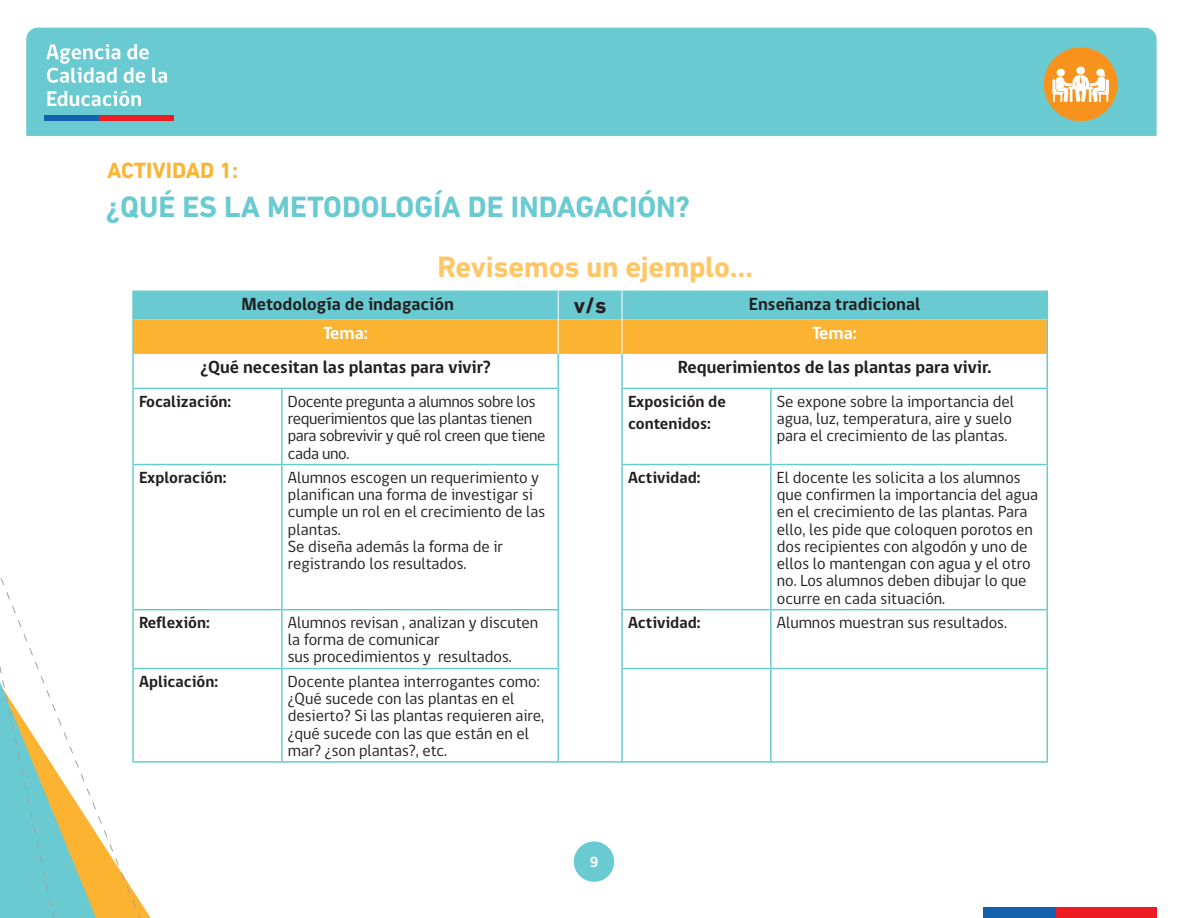
<style>
.page{position:relative;width:1188px;height:918px;background:#fff}
.page>*{position:absolute;margin:0;border:0;box-sizing:border-box;transform-origin:0 0}
.t1{font:700 30px "DIN Next LT Pro";color:#69cad1}
.t2{font:700 30px "DIN Next LT Pro";letter-spacing:-.01em;color:#fec666}
.t3{font:700 22.5px "DIN Next LT Pro";color:#fcb331}
.t4{font:700 22.5px "DIN Next LT Pro";color:#231f20}
.t5{font:700 18px "gob CL";color:#231f20}
.t6{font:700 18px "gob CL";color:#fff}
.t7{font:16.5px/17.2px "gob CL";color:#231f20}
.t8{font:16.5px/17.2px "gob CL";letter-spacing:-.02em;color:#231f20}
.t9{font:700 16.5px/22.5px "gob CL";color:#231f20}
.t10{font:700 15px "gob CL";color:#fff}
</style>
<div class="page">
<div style="left:574px;top:841px;width:40px;height:41px;background:#69cad1;border-radius:50%"></div>
<div style="left:26px;top:28px;width:1131px;height:108px;background:#69cad1"></div>
<div style="left:983px;top:908px;width:73px;height:10px;background:#1360ad"></div>
<div style="left:1056px;top:908px;width:101px;height:10px;background:#ee1d23"></div>
<svg style="left:64px;top:463px;width:97px;height:455px"></svg>
<svg style="left:0;top:578px;width:64px;height:340px"></svg>
<svg style="left:46px;top:44px;width:121px;height:39px"></svg>
<svg style="left:47px;top:90px;width:94px;height:16px"></svg>
<div style="left:44px;top:116px;width:55px;height:5px;background:#1360ad"></div>
<div style="left:99px;top:116px;width:75px;height:5px;background:#ee1d23"></div>
<svg style="left:1044px;top:47px;width:74px;height:74px"></svg>
<hr style="left:132px;top:354px;width:2px;height:34px;background:#69cad1">
<hr style="left:558px;top:354px;width:1px;height:34px;background:#69cad1">
<hr style="left:621px;top:354px;width:2px;height:34px;background:#69cad1">
<hr style="left:1046px;top:354px;width:2px;height:34px;background:#69cad1">
<hr style="left:132px;top:388px;width:150px;height:1px;background:#69cad1">
<hr style="left:132px;top:389px;width:2px;height:75px;background:#69cad1">
<hr style="left:282px;top:388px;width:277px;height:1px;background:#69cad1">
<hr style="left:281px;top:389px;width:2px;height:75px;background:#69cad1">
<hr style="left:558px;top:389px;width:1px;height:75px;background:#69cad1">
<hr style="left:621px;top:388px;width:150px;height:1px;background:#69cad1">
<hr style="left:621px;top:389px;width:2px;height:75px;background:#69cad1">
<hr style="left:771px;top:388px;width:277px;height:1px;background:#69cad1">
<hr style="left:770px;top:389px;width:2px;height:75px;background:#69cad1">
<hr style="left:1046px;top:389px;width:2px;height:75px;background:#69cad1">
<hr style="left:132px;top:464px;width:150px;height:1px;background:#69cad1">
<hr style="left:132px;top:465px;width:2px;height:144px;background:#69cad1">
<hr style="left:282px;top:464px;width:277px;height:1px;background:#69cad1">
<hr style="left:281px;top:465px;width:2px;height:144px;background:#69cad1">
<hr style="left:558px;top:465px;width:1px;height:144px;background:#69cad1">
<hr style="left:621px;top:464px;width:150px;height:1px;background:#69cad1">
<hr style="left:621px;top:465px;width:2px;height:144px;background:#69cad1">
<hr style="left:771px;top:464px;width:277px;height:1px;background:#69cad1">
<hr style="left:770px;top:465px;width:2px;height:144px;background:#69cad1">
<hr style="left:1046px;top:465px;width:2px;height:144px;background:#69cad1">
<hr style="left:132px;top:609px;width:150px;height:1px;background:#69cad1">
<hr style="left:132px;top:610px;width:2px;height:58px;background:#69cad1">
<hr style="left:282px;top:609px;width:277px;height:1px;background:#69cad1">
<hr style="left:281px;top:610px;width:2px;height:58px;background:#69cad1">
<hr style="left:558px;top:610px;width:1px;height:58px;background:#69cad1">
<hr style="left:621px;top:609px;width:150px;height:1px;background:#69cad1">
<hr style="left:621px;top:610px;width:2px;height:58px;background:#69cad1">
<hr style="left:771px;top:609px;width:277px;height:1px;background:#69cad1">
<hr style="left:770px;top:610px;width:2px;height:58px;background:#69cad1">
<hr style="left:1046px;top:610px;width:2px;height:58px;background:#69cad1">
<hr style="left:132px;top:668px;width:150px;height:1px;background:#69cad1">
<hr style="left:132px;top:669px;width:2px;height:92px;background:#69cad1">
<hr style="left:282px;top:668px;width:277px;height:1px;background:#69cad1">
<hr style="left:281px;top:669px;width:2px;height:92px;background:#69cad1">
<hr style="left:558px;top:669px;width:1px;height:92px;background:#69cad1">
<hr style="left:621px;top:668px;width:150px;height:1px;background:#69cad1">
<hr style="left:621px;top:669px;width:2px;height:92px;background:#69cad1">
<hr style="left:771px;top:668px;width:277px;height:1px;background:#69cad1">
<hr style="left:770px;top:669px;width:2px;height:92px;background:#69cad1">
<hr style="left:1046px;top:669px;width:2px;height:92px;background:#69cad1">
<hr style="left:132px;top:761px;width:150px;height:2px;background:#69cad1">
<hr style="left:282px;top:761px;width:276px;height:2px;background:#69cad1">
<hr style="left:558px;top:761px;width:64px;height:2px;background:#69cad1">
<hr style="left:622px;top:761px;width:149px;height:2px;background:#69cad1">
<hr style="left:771px;top:761px;width:277px;height:2px;background:#69cad1">
<svg style="left:134px;top:291px;width:912px;height:63px;background:#babd79"></svg>
<hr style="left:558px;top:319px;width:1px;height:35px;background:#fff">
<hr style="left:622px;top:319px;width:1px;height:35px;background:#fff">
<hr style="left:132px;top:291px;width:2px;height:28px;background:#69cad1">
<hr style="left:1046px;top:291px;width:2px;height:28px;background:#69cad1">
<hr style="left:132px;top:319px;width:2px;height:35px;background:#69cad1">
<hr style="left:1046px;top:319px;width:2px;height:35px;background:#69cad1">
<h2 class="t3" style="left:107px;top:158px;width:132px">ACTIVIDAD 1:</h2>
<h1 class="t1" style="left:106px;top:189px;width:180px">¿QUÉ ES LA METODOLOGÍA</h1>
<h1 class="t1" style="left:468px;top:189px;width:60px">DE INDAGACI</h1>
<h1 class="t1" style="left:637px;top:189px;width:54px">ÓN?</h1>
<h1 class="t2" style="left:438px;top:250px;width:317px">REVISEMOS UN EJEMPLO…</h1>
<p class="t5" style="left:241px;top:292px;width:214px">Metodología de indagación</p>
<h2 class="t4" style="left:574px;top:293px;width:34px">V/S</h2>
<p class="t5" style="left:749px;top:292px;width:173px">Enseñanza tradicional</p>
<p class="t6" style="left:323px;top:321px;width:46px">Tema:</p>
<p class="t6" style="left:812px;top:321px;width:46px">Tema:</p>
<p class="t5" style="left:200px;top:355px;width:292px">¿Qué necesitan las plantas para vivir?</p>
<p class="t5" style="left:678px;top:355px;width:315px">Requerimientos de las plantas para vivir.</p>
<p class="t9" style="left:139px;top:390px;width:94px">Focalización:</p>
<p class="t8" style="left:288px;top:393px;width:259px">Docente pregunta a alumnos sobre los requerimientos que las plantas tienen para sobrevivir y qué rol creen que tiene cada uno.</p>
<p class="t9" style="left:628px;top:390px;width:99px">Exposición de contenidos:</p>
<p class="t7" style="left:777px;top:393px;width:239px">Se expone sobre la importancia del agua, luz, temperatura, aire y suelo para el crecimiento de las plantas.</p>
<p class="t9" style="left:139px;top:467px;width:89px">Exploración:</p>
<p class="t7" style="left:288px;top:469px;width:259px">Alumnos escogen un requerimiento y planifican una forma de investigar si cumple un rol en el crecimiento de las plantas.<br>Se diseña además la forma de ir registrando los resultados.</p>
<p class="t9" style="left:628px;top:467px;width:74px">Actividad:</p>
<p class="t7" style="left:777px;top:469px;width:263px">El docente les solicita a los alumnos que confirmen la importancia del agua en el crecimiento de las plantas. Para ello, les pide que coloquen porotos en dos recipientes con algodón y uno de ellos lo mantengan con agua y el otro no. Los alumnos deben dibujar lo que ocurre en cada situación.</p>
<p class="t9" style="left:139px;top:612px;width:72px">Reflexión:</p>
<p class="t7" style="left:288px;top:614px;width:252px">Alumnos revisan , analizan y discuten la forma de comunicar<br>sus procedimientos y resultados.</p>
<p class="t9" style="left:628px;top:612px;width:74px">Actividad:</p>
<p class="t7" style="left:777px;top:614px;width:232px">Alumnos muestran sus resultados.</p>
<p class="t9" style="left:139px;top:670px;width:81px">Aplicación:</p>
<p class="t7" style="left:288px;top:673px;width:258px">Docente plantea interrogantes como: ¿Qué sucede con las plantas en el desierto? Si las plantas requieren aire, ¿qué sucede con las que están en el mar? ¿son plantas?, etc.</p>
<p class="t10" style="left:590px;top:852px;width:10px">9</p>
</div>
